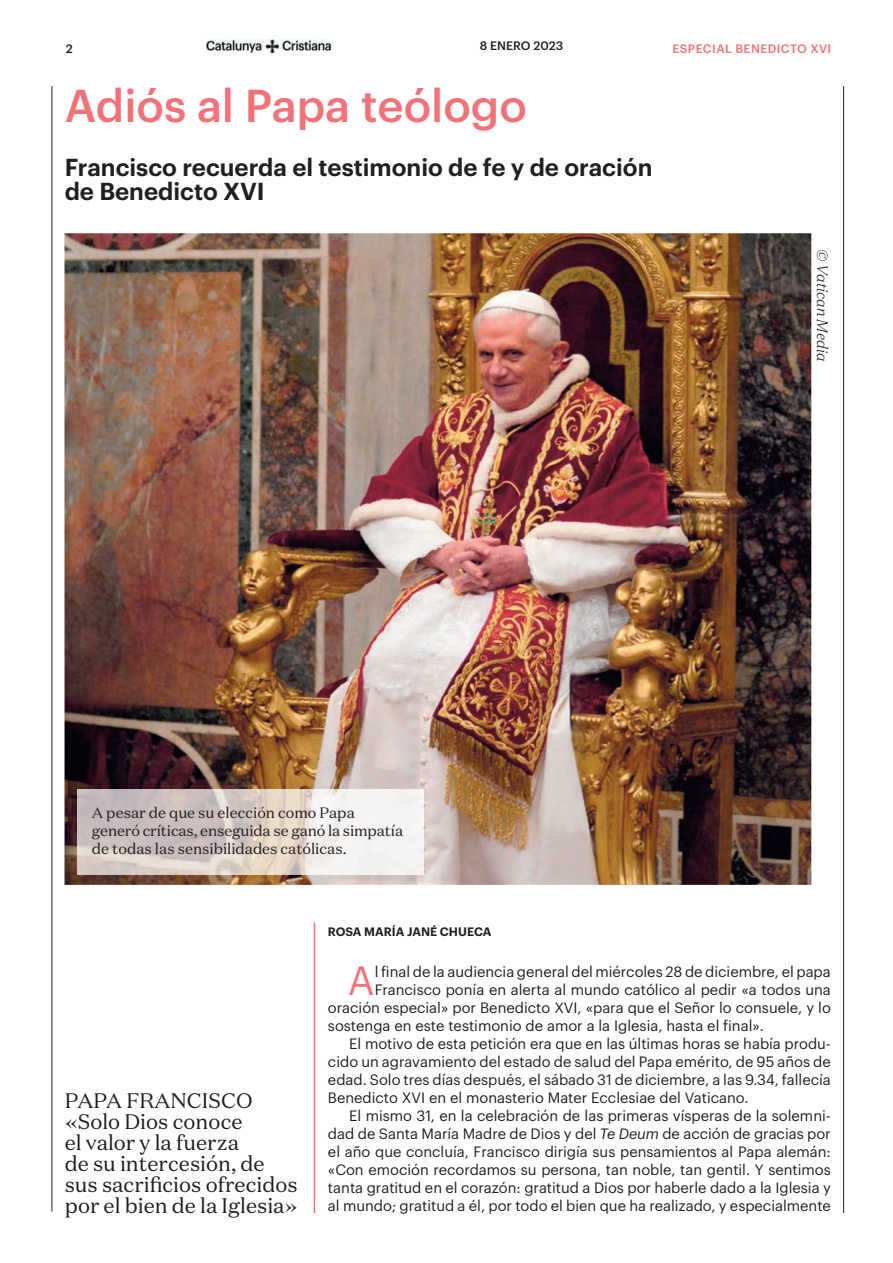
<style>
.page{position:relative;width:893px;height:1263px;background:#fff}
.page>*{position:absolute;margin:0;border:0;box-sizing:border-box;transform-origin:0 0}
.t1{font:500 45px "Graphik";letter-spacing:-.005em;color:#f27278}
.t2{font:39.9px "Graphik";color:#f27278}
.t3{font:600 24px/24px "Graphik";color:#231f20}
.t4{font:21px/21px "Domaine Text";color:#231f20}
.t5{font:15px/18px "Domaine Text";color:#231f20}
.t6{font:italic 300 15px "Domaine Text";color:#231f20}
.t7{font:14.7px "Graphik";color:#231f20}
.t8{font:500 12px "Graphik";letter-spacing:.035em;color:#f27278}
.t9{font:600 12px "Graphik";color:#231f20}
.t10{font:500 12px "Graphik";color:#231f20}
.s1{font-style:italic}
</style>
<div class="page">
<img style="left:65px;top:233px;width:746px;height:652px">
<hr style="left:52px;top:86px;width:1px;height:1125px;background:#231f20">
<hr style="left:843px;top:86px;width:1px;height:1127px;background:#231f20">
<hr style="left:314px;top:922px;width:1px;height:291px;background:#f27278">
<img style="left:77px;top:790px;width:346px;height:85px">
<img style="left:207px;top:39px;width:125px;height:14px">
<p class="t10" style="left:66px;top:39px;width:8px">2</p>
<p class="t10" style="left:480px;top:36px;width:85px">8 ENERO 2023</p>
<p class="t8" style="left:672px;top:39px;width:160px">ESPECIAL BENEDICTO XVI</p>
<h1 class="t1" style="left:65px;top:71px;width:464px">Adiós al Papa teólogo</h1>
<h3 class="t3" style="left:65px;top:153px;width:589px">Francisco recuerda el testimonio de fe y de oración de Benedicto XVI</h3>
<p class="t6" style="left:832px;top:249px;width:114px;rotate:90deg">© Vatican Media</p>
<p class="t5" style="left:92px;top:804px;width:313px">A pesar de que su elección como Papa generó críticas, enseguida se ganó la simpatía de todas las sensibilidades católicas.</p>
<p class="t9" style="left:328px;top:922px;width:165px">ROSA MARÍA JANÉ CHUECA</p>
<h3 class="t4" style="left:65px;top:1089px;width:235px">PAPA FRANCISCO «Solo Dios conoce<br>el valor y la fuerza<br>de su intercesión, de sus sacrificios ofrecidos por el bien de la Iglesia»</h3>
<h2 class="t2" style="left:348px;top:951px;width:28px">A</h2>
<p class="t7" style="left:375px;top:961px;width:458px">l final de la audiencia general del miércoles 28 de diciembre, el papa</p>
<p class="t7" style="left:375px;top:979px;width:458px">Francisco ponía en alerta al mundo católico al pedir «a todos una</p>
<p class="t7" style="left:328px;top:997px;width:504px">oración especial» por Benedicto XVI, «para que el Señor lo consuele, y lo</p>
<p class="t7" style="left:328px;top:1015px;width:437px">sostenga en este testimonio de amor a la Iglesia, hasta el final».</p>
<p class="t7" style="left:349px;top:1033px;width:483px">El motivo de esta petición era que en las últimas horas se había produ-</p>
<p class="t7" style="left:328px;top:1051px;width:504px">cido un agravamiento del estado de salud del Papa emérito, de 95 años de</p>
<p class="t7" style="left:328px;top:1069px;width:504px">edad. Solo tres días después, el sábado 31 de diciembre, a las 9.34, fallecía</p>
<p class="t7" style="left:328px;top:1087px;width:422px">Benedicto XVI en el monasterio Mater Ecclesiae del Vaticano.</p>
<p class="t7" style="left:349px;top:1105px;width:483px">El mismo 31, en la celebración de las primeras vísperas de la solemni-</p>
<p class="t7" style="left:328px;top:1123px;width:504px">dad de Santa María Madre de Dios y del <span class="s1">Te Deum</span> de acción de gracias por</p>
<p class="t7" style="left:328px;top:1141px;width:504px">el año que concluía, Francisco dirigía sus pensamientos al Papa alemán:</p>
<p class="t7" style="left:328px;top:1159px;width:504px">«Con emoción recordamos su persona, tan noble, tan gentil. Y sentimos</p>
<p class="t7" style="left:328px;top:1177px;width:504px">tanta gratitud en el corazón: gratitud a Dios por haberle dado a la Iglesia y</p>
<p class="t7" style="left:328px;top:1195px;width:504px">al mundo; gratitud a él, por todo el bien que ha realizado, y especialmente</p>
</div>
